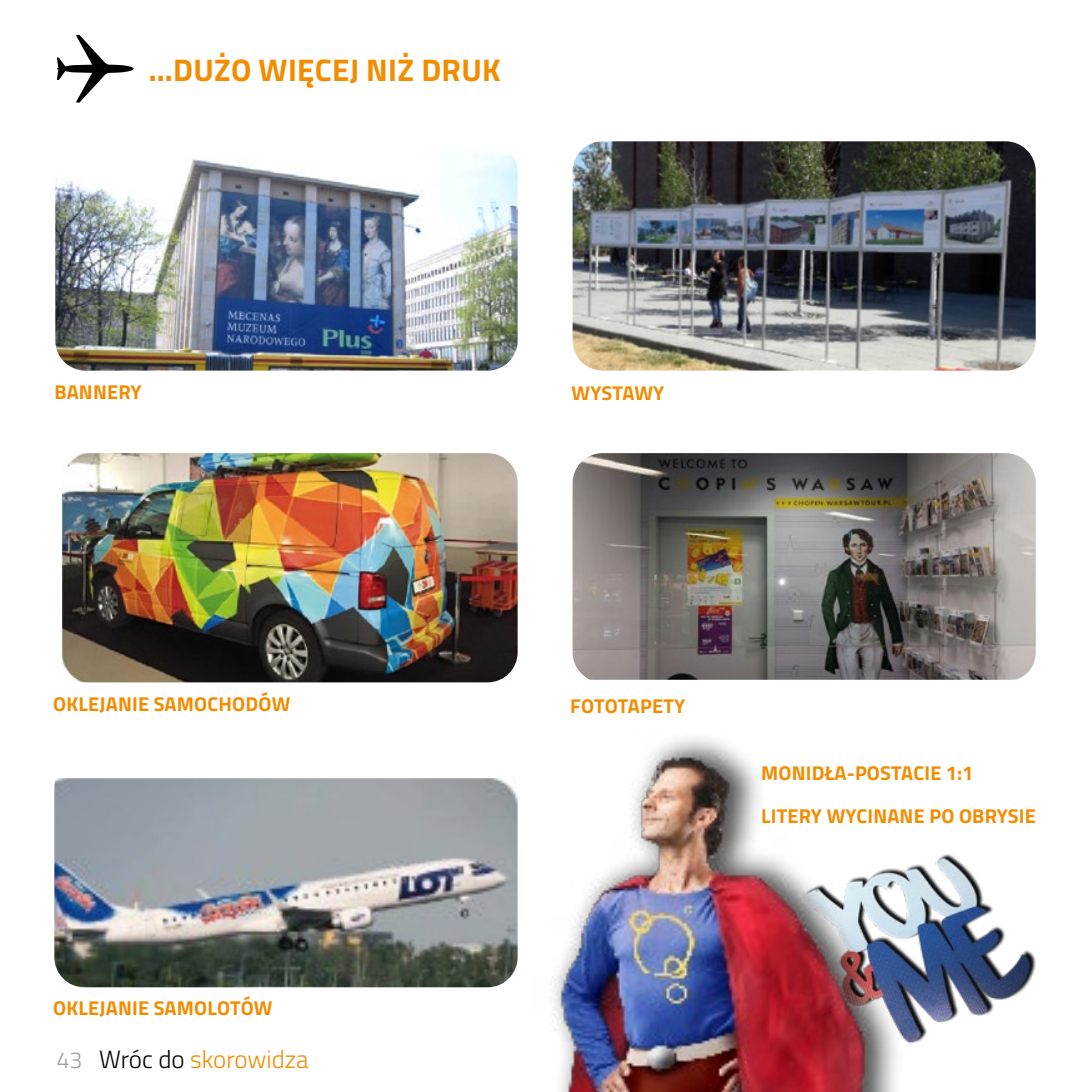
<style>
.page{position:relative;width:1092px;height:1092px;background:#fff}
.page>*{position:absolute;margin:0;border:0;box-sizing:border-box;transform-origin:0 0}
.t1{font:700 31.25px "Titillium";letter-spacing:.01em;color:#f28c00}
.t2{font:300 25px "Titillium";color:#f28c00}
.t3{font:700 20px "Titillium";letter-spacing:.01em;color:#f28c00}
.s1{font-size:23px;color:#9d9d9c}
.s2{color:#000}
</style>
<div class="page">
<img style="left:936px;top:854px;width:100px;height:169px">
<svg style="left:57px;top:35px;width:77px;height:68px"></svg>
<img style="left:55px;top:152px;width:462px;height:218px">
<img style="left:572px;top:141px;width:463px;height:229px">
<img style="left:572px;top:453px;width:463px;height:226px">
<img style="left:62px;top:453px;width:455px;height:229px">
<img style="left:54px;top:778px;width:415px;height:209px">
<img style="left:469px;top:737px;width:467px;height:354px">
<h1 class="t1" style="left:149px;top:46px;width:353px">...DUŻO WIĘCEJ NIŻ DRUK</h1>
<p class="t3" style="left:54px;top:376px;width:89px">BANNERY</p>
<p class="t3" style="left:571px;top:378px;width:94px">WYSTAWY</p>
<p class="t3" style="left:53px;top:689px;width:238px">OKLEJANIE SAMOCHODÓW</p>
<p class="t3" style="left:53px;top:992px;width:221px">OKLEJANIE SAMOLOTÓW</p>
<p class="t2" style="left:57px;top:1041px;width:253px"><span class="s1">43</span> <span class="s2">Wróc do</span> skorowidza</p>
<p class="t3" style="left:570px;top:690px;width:116px">FOTOTAPETY</p>
<p class="t3" style="left:761px;top:757px;width:214px">MONIDŁA-POSTACIE 1:1</p>
<p class="t3" style="left:761px;top:800px;width:276px">LITERY WYCINANE PO OBRYSIE</p>
</div>
